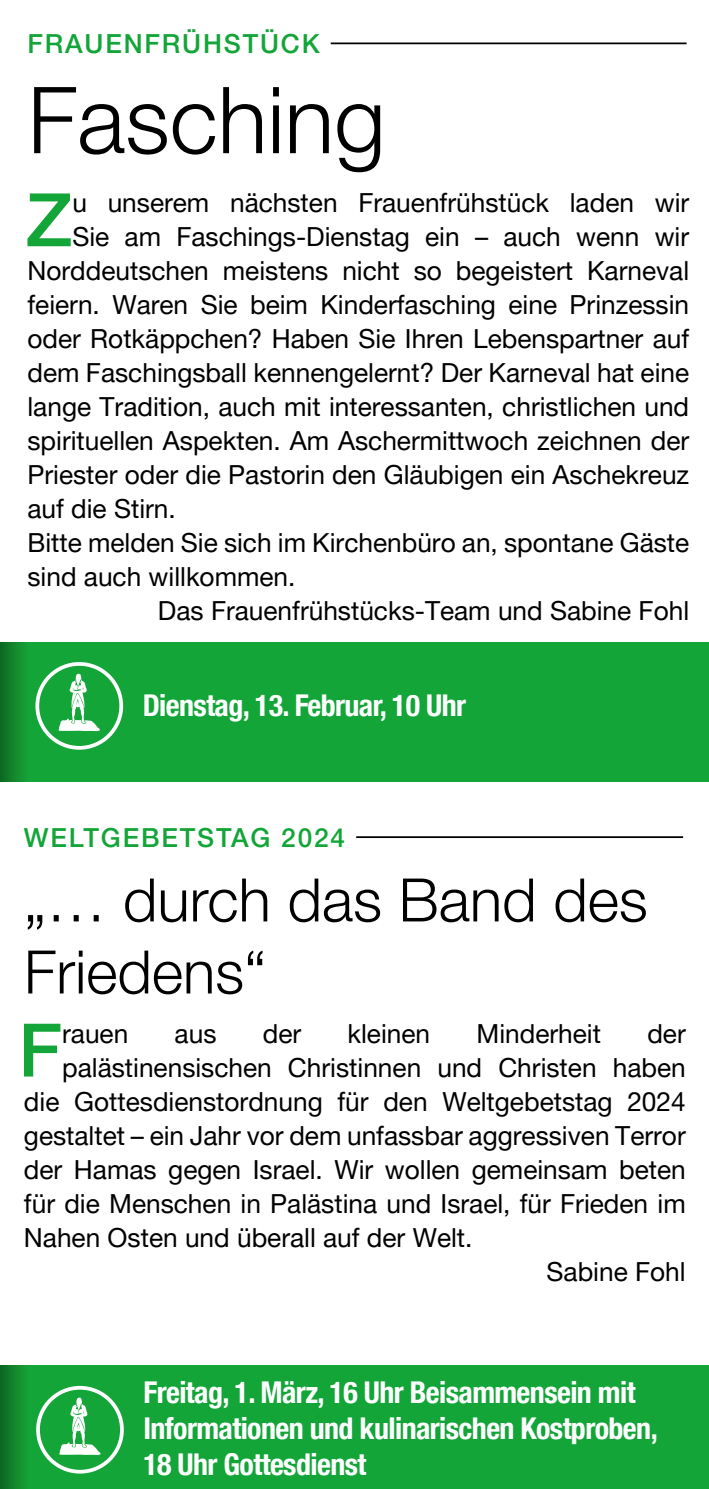
<style>
.page{position:relative;width:709px;height:1489px;background:#fff}
.page>*{position:absolute;margin:0;border:0;box-sizing:border-box;transform-origin:0 0}
.t1{font:300 92.5px "Helvetica Neue LT Pro";color:#000}
.t2{font:500 73.75px "Helvetica Neue LT Pro";color:#13a538}
.t3{font:300 60px/72px "Helvetica Neue LT Pro";color:#000}
.t4{font:700 condensed 30px/36px "Helvetica Neue LT Pro";letter-spacing:-.02em;color:#fff}
.t5{font:26.25px "Helvetica Neue LT Pro";color:#000}
.t6{font:500 26.25px "Helvetica Neue LT Pro";letter-spacing:.07em;color:#13a538}
</style>
<div class="page">
<div style="left:1px;top:642px;width:708px;height:139px;background:#13a538"></div>
<div style="left:35px;top:662px;width:88px;height:87px;border:4px solid #fff;border-radius:50%"></div>
<svg style="left:58px;top:673px;width:42px;height:58px"></svg>
<div style="left:0;top:642px;width:28px;height:139px;background:linear-gradient(to right,#0f6922,#17a137)"></div>
<hr style="left:331px;top:42px;width:355px;height:2px;background:#000">
<div style="left:1px;top:1365px;width:708px;height:123px;background:#13a538"></div>
<svg style="left:38px;top:1387px;width:84px;height:84px"></svg>
<div style="left:36px;top:1385px;width:88px;height:88px;border:4px solid #fff;border-radius:50%"></div>
<svg style="left:59px;top:1397px;width:42px;height:57px"></svg>
<div style="left:1px;top:1365px;width:28px;height:123px;background:linear-gradient(to right,#0f6a23,#16a237)"></div>
<hr style="left:356px;top:836px;width:327px;height:2px;background:#000">
<p class="t6" style="left:27px;top:28px;width:294px">FRAUENFRÜHSTÜCK</p>
<h1 class="t1" style="left:27px;top:64px;width:360px">Fasching</h1>
<h2 class="t2" style="left:26px;top:176px;width:48px">Z</h2>
<p class="t5" style="left:72px;top:187px;width:618px">u unserem nächsten Frauenfrühstück laden wir</p>
<p class="t5" style="left:72px;top:221px;width:618px">Sie am Faschings-Dienstag ein – auch wenn wir</p>
<p class="t5" style="left:27px;top:255px;width:663px">Norddeutschen meistens nicht so begeistert Karneval</p>
<p class="t5" style="left:27px;top:289px;width:663px">feiern. Waren Sie beim Kinderfasching eine Prinzessin</p>
<p class="t5" style="left:27px;top:323px;width:663px">oder Rotkäppchen? Haben Sie Ihren Lebenspartner auf</p>
<p class="t5" style="left:27px;top:357px;width:663px">dem Faschingsball kennengelernt? Der Karneval hat eine</p>
<p class="t5" style="left:27px;top:391px;width:663px">lange Tradition, auch mit interessanten, christlichen und</p>
<p class="t5" style="left:27px;top:425px;width:663px">spirituellen Aspekten. Am Aschermittwoch zeichnen der</p>
<p class="t5" style="left:27px;top:459px;width:663px">Priester oder die Pastorin den Gläubigen ein Aschekreuz</p>
<p class="t5" style="left:27px;top:493px;width:150px">auf die Stirn.</p>
<p class="t5" style="left:27px;top:527px;width:663px">Bitte melden Sie sich im Kirchenbüro an, spontane Gäste</p>
<p class="t5" style="left:27px;top:561px;width:269px">sind auch willkommen.</p>
<p class="t5" style="left:158px;top:595px;width:532px">Das Frauenfrühstücks-Team und Sabine Fohl</p>
<p class="t4" style="left:143px;top:687px;width:325px">Dienstag, 13. Februar, 10 Uhr</p>
<p class="t6" style="left:24px;top:821px;width:323px">WELTGEBETSTAG 2024</p>
<h3 class="t3" style="left:24px;top:862px;width:625px">„… durch das Band des<br>Friedens“</h3>
<h2 class="t2" style="left:18px;top:1005px;width:45px">F</h2>
<p class="t5" style="left:62px;top:1016px;width:68px">rauen</p>
<p class="t5" style="left:175px;top:1016px;width:43px">aus</p>
<p class="t5" style="left:263px;top:1016px;width:40px">der</p>
<p class="t5" style="left:347px;top:1016px;width:84px">kleinen</p>
<p class="t5" style="left:476px;top:1016px;width:126px">Minderheit</p>
<p class="t5" style="left:647px;top:1016px;width:40px">der</p>
<p class="t5" style="left:62px;top:1050px;width:625px">palästinensischen Christinnen und Christen haben</p>
<p class="t5" style="left:24px;top:1084px;width:663px">die Gottesdienstordnung für den Weltgebetstag 2024</p>
<p class="t5" style="left:24px;top:1118px;width:663px">gestaltet – ein Jahr vor dem unfassbar aggressiven Terror</p>
<p class="t5" style="left:24px;top:1152px;width:663px">der Hamas gegen Israel. Wir wollen gemeinsam beten</p>
<p class="t5" style="left:24px;top:1186px;width:663px">für die Menschen in Palästina und Israel, für Frieden im</p>
<p class="t5" style="left:24px;top:1220px;width:450px">Nahen Osten und überall auf der Welt.</p>
<p class="t5" style="left:546px;top:1254px;width:141px">Sabine Fohl</p>
<p class="t4" style="left:143px;top:1374px;width:516px">Freitag, 1. März, 16 Uhr Beisammensein mit<br>Informationen und kulinarischen Kostproben,<br>18 Uhr Gottesdienst</p>
</div>
